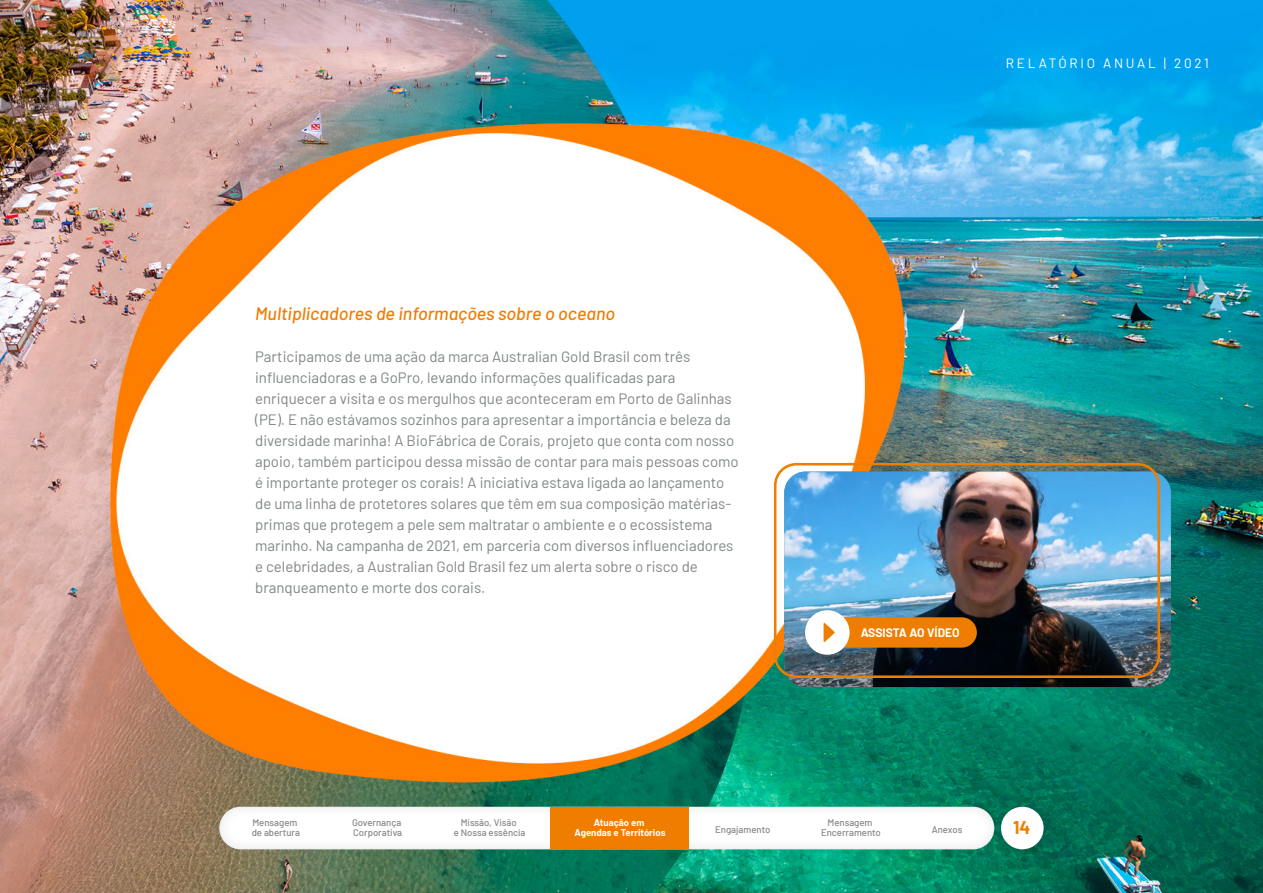
<style>
.page{position:relative;width:1263px;height:893px;background:#fff}
.page>*{position:absolute;margin:0;border:0;box-sizing:border-box;transform-origin:0 0}
.t1{font:italic 500 18px "Barlow";color:#ef7d00}
.t2{font:700 18px "Barlow";color:#ef7d00}
.t3{font:15px/21px "Barlow";color:#828686}
.t4{font:13.5px "Barlow";letter-spacing:.2em;color:#fff}
.t5{font:700 12px "Barlow";color:#fff}
.t6{font:500 9.6px/10.8px "Barlow";color:#848586}
.t7{font:700 9.6px/10.8px "Barlow";color:#fff;text-align:center}
</style>
<div class="page">
<img style="left:0;top:0;width:1263px;height:893px">
<div style="left:219px;top:807px;width:775px;height:42px;background:#fff;border-radius:21px"></div>
<div style="left:551px;top:807px;width:138px;height:42px;background:#ee7d00"></div>
<img style="left:987px;top:798px;width:70px;height:69px">
<div style="left:1001px;top:807px;width:42px;height:42px;background:#fff;border-radius:50%"></div>
<img style="left:784px;top:472px;width:387px;height:215px">
<div style="left:774px;top:463px;width:386px;height:215px;border:3px solid #ef7d00;border-radius:21px"></div>
<div style="left:828px;top:617px;width:149px;height:31px;background:#ef7d00;border-radius:15px"></div>
<div style="left:805px;top:610px;width:44px;height:45px;background:#fff;border-radius:50%"></div>
<svg style="left:823px;top:623px;width:12px;height:19px"></svg>
<p class="t4" style="left:1006px;top:53px;width:205px">RELATÓRIO ANUAL | 2021</p>
<p class="t1" style="left:255px;top:300px;width:361px">Multiplicadores de informações sobre o oceano</p>
<p class="t3" style="left:255px;top:345px;width:485px">Participamos de uma ação da marca Australian Gold Brasil com três influenciadoras e a GoPro, levando informações qualificadas para enriquecer a visita e os mergulhos que aconteceram em Porto de Galinhas (PE). E não estávamos sozinhos para apresentar a importância e beleza da diversidade marinha! A BioFábrica de Corais, projeto que conta com nosso apoio, também participou dessa missão de contar para mais pessoas como é importante proteger os corais! A iniciativa estava ligada ao lançamento de uma linha de protetores solares que têm em sua composição matérias&shy;primas que protegem a pele sem maltratar o ambiente e o ecossistema marinho. Na campanha de 2021, em parceria com diversos influenciadores e celebridades, a Australian Gold Brasil fez um alerta sobre o risco de branqueamento e morte dos corais.</p>
<p class="t5" style="left:861px;top:624px;width:100px">ASSISTA AO VÍDEO</p>
<p class="t6" style="left:252px;top:816px;width:50px">Mensagem de abertura</p>
<p class="t6" style="left:352px;top:816px;width:52px">Governança<br>Corporativa</p>
<p class="t6" style="left:454px;top:816px;width:73px;text-align:center">Missão, Visão<br>e Nossa essência</p>
<p class="t7" style="left:574px;top:816px;width:92px">Atuação em<br>Agendas e Territórios</p>
<p class="t6" style="left:715px;top:823px;width:57px">Engajamento</p>
<p class="t6" style="left:821px;top:816px;width:61px;text-align:center">Mensagem<br>Encerramento</p>
<p class="t6" style="left:932px;top:823px;width:32px">Anexos</p>
<p class="t2" style="left:1013px;top:815px;width:19px">14</p>
</div>
